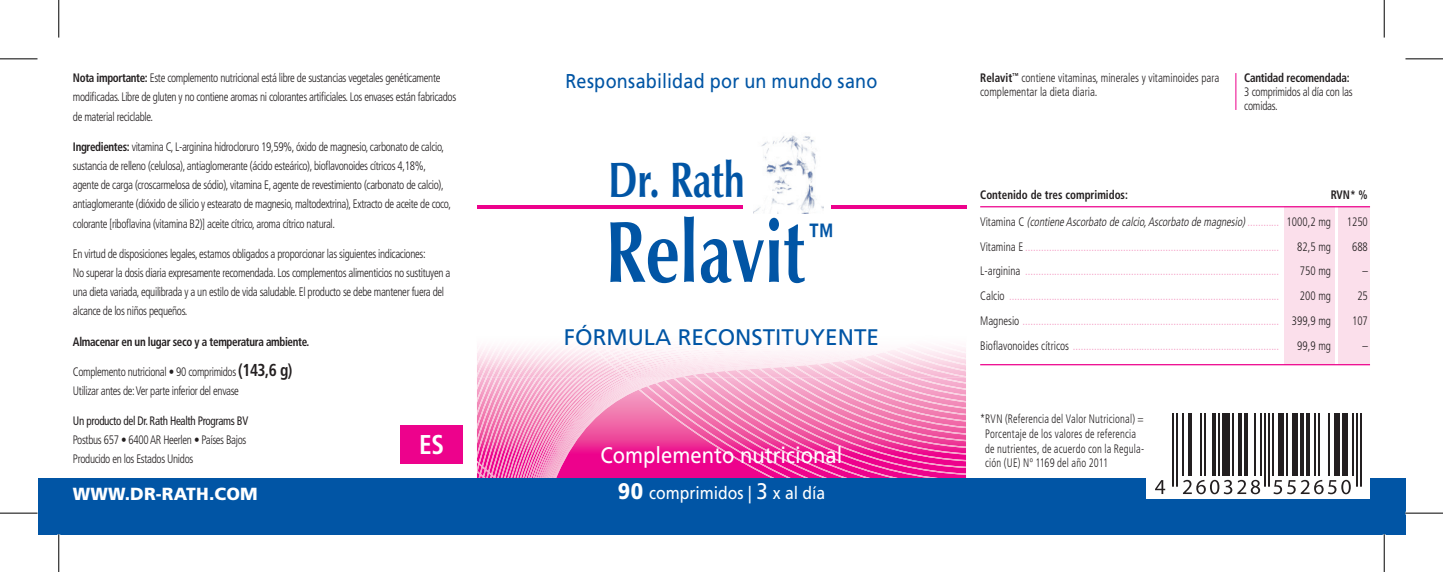
<style>
.page{position:relative;width:1443px;height:572px;background:#fff}
.page>*{position:absolute;margin:0;border:0;box-sizing:border-box;transform-origin:0 0}
.t1{font:87.5px "Zapf Humnst PL Bold A";letter-spacing:.01em;color:#0155a5;scale:.75 1}
.t2{font:50px "Zapf Humnst PL Bold A";color:#0155a5;scale:.75 1}
.t3{font:700 condensed 27.25px "Frutiger LT";color:#fff;scale:.93 1}
.t4{font:22.5px "Frutiger LT";color:#fff;scale:.9 1}
.t5{font:22.5px "Frutiger LT";color:#0155a5}
.t6{font:20px "Frutiger LT";letter-spacing:.015em;color:#0155a5;scale:.9 1}
.t7{font:17.5px "Frutiger LT";color:#fff;scale:.9 1}
.t8{font:900 17.5px "Frutiger LT";letter-spacing:.01em;color:#fff}
.t9{font:300 condensed 12.25px/19.2px "Frutiger LT";letter-spacing:-.03em;color:#231f20;scale:.9 1}
.t10{font:300 condensed 12.25px "Frutiger LT";color:#f499c2;scale:.9 1}
.t11{font:300 condensed 12.25px/14.8px "Frutiger LT";letter-spacing:.02em;color:#231f20;scale:.85 1}
.t12{font:italic 300 condensed 12.25px/27px "Frutiger LT";color:#231f20;scale:.9 1}
.t13{font:300 condensed 12.25px/13.8px "Frutiger LT";color:#231f20;scale:.9 1}
.t14{font:700 condensed 12.25px "Frutiger LT";letter-spacing:-.02em;color:#231f20;scale:.9 1}
.t15{font:condensed 12.25px "Frutiger LT";letter-spacing:-.03em;color:#231f20;scale:.9 1}
.t16{font:700 condensed 12.25px "Frutiger LT";color:#231f20;scale:.9 1}
.s1{font-weight:700}
.s2{font-weight:700;font-size:17.25px}
.s3{font-weight:900;font-size:22.5px}
.s4{font-size:22.5px}
.s5{font-weight:700;font-style:normal}
.s6{font-style:normal}
.s7{font-style:normal;color:#f499c2}
.s8{color:#231f20}
</style>
<div class="page">
<div style="left:1338px;top:206px;width:32px;height:158px;background:#fbdfeb"></div>
<div style="left:1284px;top:206px;width:50px;height:158px;background:#fbdfeb"></div>
<hr style="left:477px;top:205px;width:489px;height:4px;background:#ed028c">
<div style="left:744px;top:131px;width:87px;height:83px;background:#fff"></div>
<img style="left:753px;top:135px;width:71px;height:78px">
<hr style="left:980px;top:206px;width:390px;height:1px;background:#ed028c">
<hr style="left:980px;top:363px;width:390px;height:2px;background:#ed028c">
<img style="left:477px;top:347px;width:86px;height:21px">
<img style="left:549px;top:347px;width:9px;height:21px">
<img style="left:533px;top:347px;width:16px;height:21px">
<img style="left:477px;top:353px;width:14px;height:12px">
<img style="left:477px;top:347px;width:14px;height:6px">
<img style="left:563px;top:347px;width:11px;height:21px">
<img style="left:574px;top:347px;width:11px;height:21px">
<img style="left:585px;top:347px;width:11px;height:21px">
<img style="left:596px;top:347px;width:12px;height:21px">
<img style="left:608px;top:347px;width:11px;height:21px">
<img style="left:619px;top:347px;width:6px;height:21px">
<svg style="left:477px;top:368px;width:489px;height:109px;background:#f274b5"></svg>
<img style="left:957px;top:371px;width:9px;height:6px">
<img style="left:957px;top:365px;width:9px;height:6px">
<img style="left:957px;top:359px;width:9px;height:6px">
<img style="left:625px;top:347px;width:32px;height:30px">
<img style="left:491px;top:347px;width:42px;height:30px">
<img style="left:657px;top:341px;width:300px;height:36px">
<div style="left:38px;top:477px;width:1367px;height:57px;background:#0155a5"></div>
<div style="left:400px;top:424px;width:63px;height:39px;background:#ed028c"></div>
<div style="left:1147px;top:413px;width:223px;height:85px;background:#fff"></div>
<hr style="left:1182px;top:413px;width:2px;height:62px;background:#231f20">
<hr style="left:1176px;top:413px;width:2px;height:73px;background:#231f20">
<hr style="left:1172px;top:413px;width:2px;height:73px;background:#231f20">
<hr style="left:1188px;top:413px;width:4px;height:62px;background:#231f20">
<hr style="left:1204px;top:413px;width:2px;height:62px;background:#231f20">
<hr style="left:1200px;top:413px;width:2px;height:62px;background:#231f20">
<hr style="left:1212px;top:413px;width:4px;height:62px;background:#231f20">
<hr style="left:1218px;top:413px;width:2px;height:62px;background:#231f20">
<div style="left:1222px;top:413px;width:8px;height:62px;background:#231f20"></div>
<hr style="left:1232px;top:413px;width:2px;height:62px;background:#231f20">
<hr style="left:1244px;top:413px;width:4px;height:62px;background:#231f20">
<hr style="left:1238px;top:413px;width:4px;height:62px;background:#231f20">
<hr style="left:1272px;top:413px;width:2px;height:62px;background:#231f20">
<hr style="left:1268px;top:413px;width:2px;height:73px;background:#231f20">
<hr style="left:1264px;top:413px;width:2px;height:73px;background:#231f20">
<hr style="left:1260px;top:413px;width:2px;height:62px;background:#231f20">
<hr style="left:1254px;top:413px;width:2px;height:62px;background:#231f20">
<div style="left:1278px;top:413px;width:6px;height:62px;background:#231f20"></div>
<hr style="left:1286px;top:413px;width:2px;height:62px;background:#231f20">
<div style="left:1292px;top:413px;width:6px;height:62px;background:#231f20"></div>
<hr style="left:1306px;top:413px;width:4px;height:62px;background:#231f20">
<hr style="left:1300px;top:413px;width:4px;height:62px;background:#231f20">
<hr style="left:1328px;top:413px;width:2px;height:62px;background:#231f20">
<hr style="left:1318px;top:413px;width:2px;height:62px;background:#231f20">
<hr style="left:1314px;top:413px;width:2px;height:62px;background:#231f20">
<div style="left:1342px;top:413px;width:6px;height:62px;background:#231f20"></div>
<div style="left:1334px;top:413px;width:6px;height:62px;background:#231f20"></div>
<hr style="left:1360px;top:413px;width:2px;height:73px;background:#231f20">
<hr style="left:1356px;top:413px;width:2px;height:73px;background:#231f20">
<hr style="left:1352px;top:413px;width:2px;height:62px;background:#231f20">
<svg style="left:1155px;top:480px;width:10px;height:13px"></svg>
<svg style="left:1183px;top:479px;width:77px;height:14px"></svg>
<svg style="left:1273px;top:479px;width:78px;height:14px"></svg>
<hr style="left:1235px;top:73px;width:1px;height:37px;background:#ed028c">
<svg style="left:1383px;top:0;width:1px;height:37px"></svg>
<svg style="left:1382px;top:534px;width:4px;height:37px"></svg>
<hr style="left:0;top:58px;width:38px;height:1px;background:#000">
<hr style="left:1405px;top:58px;width:38px;height:1px;background:#000">
<hr style="left:0;top:512px;width:38px;height:1px;background:#000">
<hr style="left:1405px;top:512px;width:38px;height:1px;background:#000">
<hr style="left:58px;top:0;width:1px;height:37px;background:#000">
<hr style="left:58px;top:534px;width:1px;height:37px;background:#000">
<hr style="left:1384px;top:0;width:1px;height:37px;background:#000">
<hr style="left:1384px;top:534px;width:1px;height:37px;background:#000">
<p class="t9" style="left:73px;top:68px;width:427px"><span class="s1">Nota importante:</span> Este complemento nutricional está libre de sustancias vegetales genéticamente modificadas. Libre de gluten y no contiene aromas ni colorantes artificiales. Los envases están fabricados de material reciclable.</p>
<p class="t9" style="left:73px;top:137px;width:421px"><span class="s1">Ingredientes:</span> vitamina C, L-arginina hidrocloruro 19,59%, óxido de magnesio, carbonato de calcio, sustancia de relleno (celulosa), antiaglomerante (ácido esteárico), bioflavonoides cítricos 4,18%, agente de carga (croscarmelosa de sódio), vitamina E, agente de revestimiento (carbonato de calcio), antiaglomerante (dióxido de silicio y estearato de magnesio, maltodextrina), Extracto de aceite de coco, colorante [riboflavina (vitamina B2)] aceite cítrico, aroma cítrico natural.</p>
<p class="t9" style="left:73px;top:244px;width:421px">En virtud de disposiciones legales, estamos obligados a proporcionar las siguientes indicaciones:<br>No superar la dosis diaria expresamente recomendada. Los complementos alimenticios no sustituyen a una dieta variada, equilibrada y a un estilo de vida saludable. El producto se debe mantener fuera del alcance de los niños pequeños.</p>
<p class="t14" style="left:73px;top:333px;width:264px">Almacenar en un lugar seco y a temperatura ambiente.</p>
<p class="t9" style="left:73px;top:361px;width:245px">Complemento nutricional • 90 comprimidos <span class="s2">(143,6 g)<br></span>Utilizar antes de: Ver parte inferior del envase</p>
<p class="t15" style="left:73px;top:413px;width:196px">Un producto del Dr. Rath Health Programs BV</p>
<p class="t9" style="left:73px;top:430px;width:194px">Postbus 657 • 6400 AR Heerlen • Países Bajos<br>Producido en los Estados Unidos</p>
<h3 class="t3" style="left:419px;top:428px;width:29px">ES</h3>
<h3 class="t8" style="left:73px;top:482px;width:186px">WWW.DR-RATH.COM</h3>
<h3 class="t6" style="left:565px;top:69px;width:348px">Responsabilidad por un mundo sano</h3>
<h2 class="t2" style="left:608px;top:149px;width:184px">Dr. Rath</h2>
<h1 class="t1" style="left:605px;top:197px;width:311px">Relavit<sup>™</sup></h1>
<h3 class="t5" style="left:564px;top:323px;width:317px">FÓRMULA RECONSTITUYENTE</h3>
<h3 class="t4" style="left:600px;top:442px;width:270px">Complemento nutricional</h3>
<h3 class="t7" style="left:618px;top:482px;width:232px"><span class="s3">90</span> comprimidos | <span class="s4">3</span> x al día</h3>
<p class="t13" style="left:980px;top:71px;width:267px"><span class="s1">Relavit</span><sup>™</sup> contiene vitaminas, minerales y vitaminoides para complementar la dieta diaria.</p>
<p class="t14" style="left:1244px;top:71px;width:119px">Cantidad recomendada:</p>
<p class="t9" style="left:1244px;top:85px;width:122px;line-height:13.8px">3 comprimidos al día con las comidas.</p>
<p class="t16" style="left:980px;top:187px;width:166px">Contenido de tres comprimidos:</p>
<p class="t12" style="left:980px;top:181px;width:432px;text-indent:350px"><span class="s5">RVN* %<br></span><span class="s6">V i t a m i n a C</span> (contiene Ascorbato de calcio,Ascorbato de magnesio)<span class="s7">. . . . . . . . . . . .</span> <span class="s6">1 0 0 0 , 2 m g</span></p>
<p class="t9" style="left:1346px;top:212px;width:25px">1250</p>
<p class="t10" style="left:980px;top:239px;width:334px"><span class="s8">Vitamina E</span> ................................................................................................</p>
<p class="t9" style="left:1297px;top:236px;width:39px">82,5 mg</p>
<p class="t9" style="left:1352px;top:236px;width:19px">688</p>
<p class="t10" style="left:980px;top:264px;width:334px"><span class="s8">L-arginina</span> ................................................................................................</p>
<p class="t9" style="left:1300px;top:261px;width:36px">750 mg</p>
<p class="t9" style="left:1362px;top:261px;width:8px">–</p>
<p class="t10" style="left:980px;top:288px;width:334px"><span class="s8">Calcio</span> ......................................................................................................</p>
<p class="t9" style="left:1300px;top:286px;width:36px">200 mg</p>
<p class="t9" style="left:1357px;top:286px;width:13px">25</p>
<p class="t10" style="left:980px;top:313px;width:391px"><span class="s8">Magnesio</span> ................................................................................................. <span class="s8">399,9 mg</span></p>
<p class="t9" style="left:1352px;top:311px;width:19px">107</p>
<p class="t10" style="left:980px;top:338px;width:334px"><span class="s8">Bioflavonoides cítricos</span> ..............................................................................</p>
<p class="t9" style="left:1297px;top:335px;width:39px">99,9 mg</p>
<p class="t9" style="left:1362px;top:335px;width:8px">–</p>
<p class="t11" style="left:985px;top:411px;width:188px;text-indent:-5px">*RVN (Referencia del Valor Nutricional) = Porcentaje de los valores de referencia de nutrientes, de acuerdo con la Regula&shy;ción (UE) Nº 1169 del año 2011</p>
</div>
